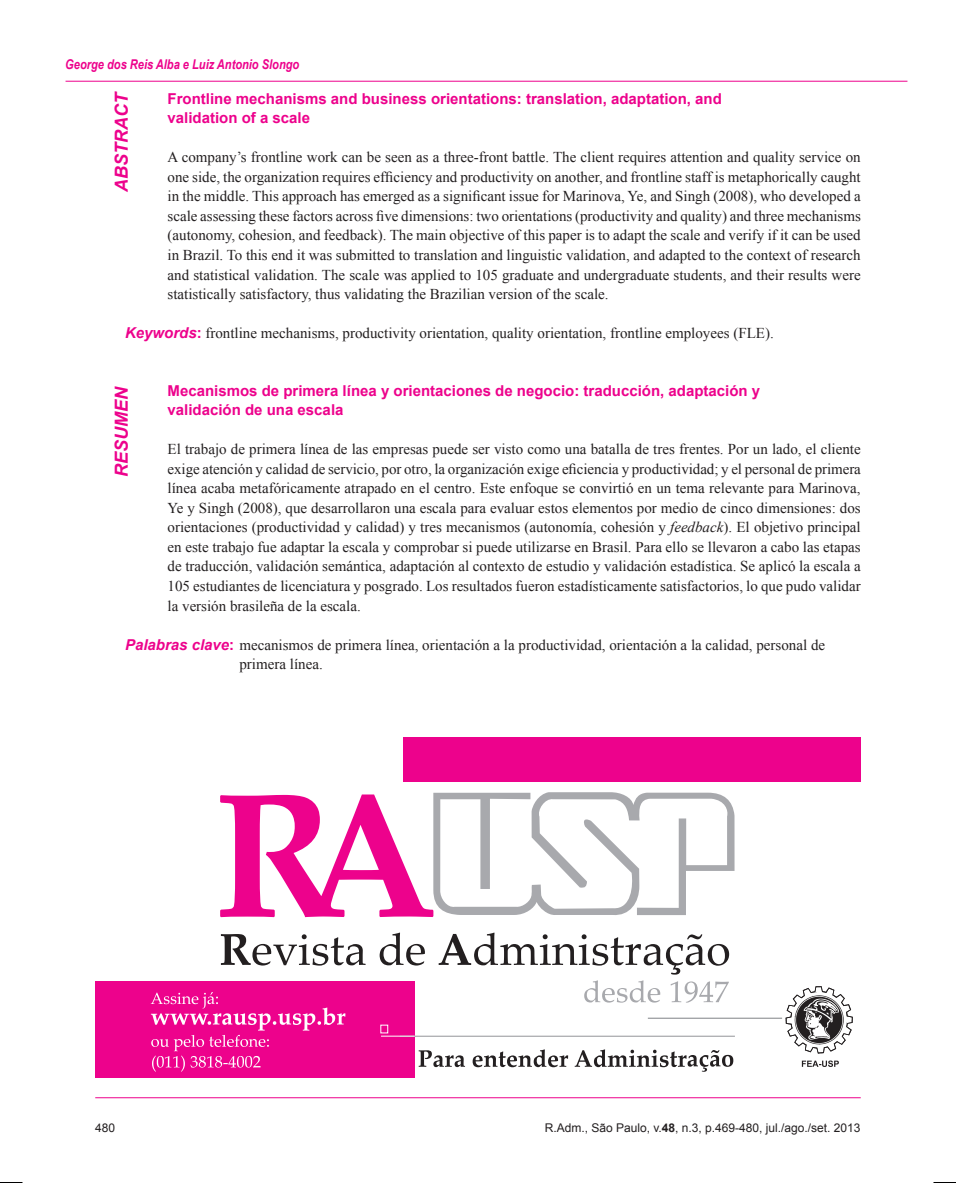
<style>
.page{position:relative;width:956px;height:1187px;background:#fff}
.page>*{position:absolute;margin:0;border:0;box-sizing:border-box;transform-origin:0 0}
.t1{font:italic 700 18px "Arial";letter-spacing:-.01em;color:#ed028c}
.t2{font:15px/19.5px "Times New Roman";color:#231f20;text-align:justify}
.t3{font:700 15px/19.5px "Arial";color:#ed028c}
.t4{font:italic 700 13.5px "Arial Narrow";color:#ed028c}
.t5{font:12px "Arial";color:#231f20}
.s1{font-family:"Arial";font-weight:700;font-style:italic;color:#ed028c}
.s2{font-family:"Arial";font-weight:700;color:#ed028c}
.s3{font-style:italic}
.s4{font-weight:700}
</style>
<div class="page">
<hr style="left:95px;top:1097px;width:766px;height:1px;background:#ed028c">
<hr style="left:66px;top:81px;width:841px;height:1px;background:#ed028c">
<hr style="left:648px;top:1017px;width:134px;height:1px;background:#939598">
<div style="left:403px;top:737px;width:458px;height:44px;background:#ed028c"></div>
<div style="left:95px;top:981px;width:320px;height:96px;background:#ed028c"></div>
<svg style="left:419px;top:1049px;width:314px;height:22px"></svg>
<svg style="left:584px;top:980px;width:145px;height:22px"></svg>
<svg style="left:221px;top:932px;width:508px;height:42px"></svg>
<svg style="left:220px;top:792px;width:515px;height:124px"></svg>
<svg style="left:802px;top:1060px;width:37px;height:6px"></svg>
<svg style="left:786px;top:986px;width:67px;height:67px"></svg>
<hr style="left:400px;top:1035px;width:335px;height:1px;background:#939598">
<hr style="left:381px;top:1035px;width:34px;height:1px;background:#fff">
<svg style="left:151px;top:992px;width:194px;height:79px"></svg>
<p class="t4" style="left:65px;top:54px;width:235px">George dos Reis Alba e Luiz Antonio Slongo</p>
<p class="t3" style="left:168px;top:89px;width:556px">Frontline mechanisms and business orientations: translation, adaptation, and validation of a scale</p>
<p class="t2" style="left:168px;top:147px;width:695px">A company’s frontline work can be seen as a three-front battle. The client requires attention and quality service on one side, the organization requires efficiency and productivity on another, and frontline staff is metaphorically caught in the middle. This approach has emerged as a significant issue for Marinova, Ye, and Singh (2008), who developed a scale assessing these factors across five dimensions: two orientations (productivity and quality) and three mechanisms (autonomy, cohesion, and feedback). The main objective of this paper is to adapt the scale and verify if it can be used in Brazil. To this end it was submitted to translation and linguistic validation, and adapted to the context of research and statistical validation. The scale was applied to 105 graduate and undergraduate students, and their results were statistically satisfactory, thus validating the Brazilian version of the scale.</p>
<p class="t2" style="left:125px;top:323px;width:650px"><span class="s1">Keywords</span><span class="s2">:</span> frontline mechanisms, productivity orientation, quality orientation, frontline employees (FLE).</p>
<p class="t1" style="left:110px;top:192px;width:102px;rotate:-90deg">ABSTRACT</p>
<p class="t3" style="left:168px;top:381px;width:594px">Mecanismos de primera línea y orientaciones de negocio: traducción, adaptación y validación de una escala</p>
<p class="t2" style="left:168px;top:439px;width:695px">El trabajo de primera línea de las empresas puede ser visto como una batalla de tres frentes. Por un lado, el cliente exige atención y calidad de servicio, por otro, la organización exige eficiencia y productividad; y el personal de primera línea acaba metafóricamente atrapado en el centro. Este enfoque se convirtió en un tema relevante para Marinova, Ye y Singh (2008), que desarrollaron una escala para evaluar estos elementos por medio de cinco dimensiones: dos orientaciones (productividad y calidad) y tres mecanismos (autonomía, cohesión y <span class="s3">feedback</span>). El objetivo principal en este trabajo fue adaptar la escala y comprobar si puede utilizarse en Brasil. Para ello se llevaron a cabo las etapas de traducción, validación semántica, adaptación al contexto de estudio y validación estadística. Se aplicó la escala a 105 estudiantes de licenciatura y posgrado. Los resultados fueron estadísticamente satisfactorios, lo que pudo validar la versión brasileña de la escala.</p>
<p class="t2" style="left:239px;top:634px;width:587px;text-indent:-114px"><span class="s1">Palabras clave</span><span class="s2">:</span> mecanismos de primera línea, orientación a la productividad, orientación a la calidad, personal de primera línea.</p>
<p class="t1" style="left:110px;top:476px;width:92px;rotate:-90deg">RESUMEN</p>
<p class="t5" style="left:95px;top:1119px;width:22px">480</p>
<p class="t5" style="left:545px;top:1119px;width:317px">R.Adm., São Paulo, v.<span class="s4">48</span>, n.3, p.469-480, jul./ago./set. 2013</p>
</div>
